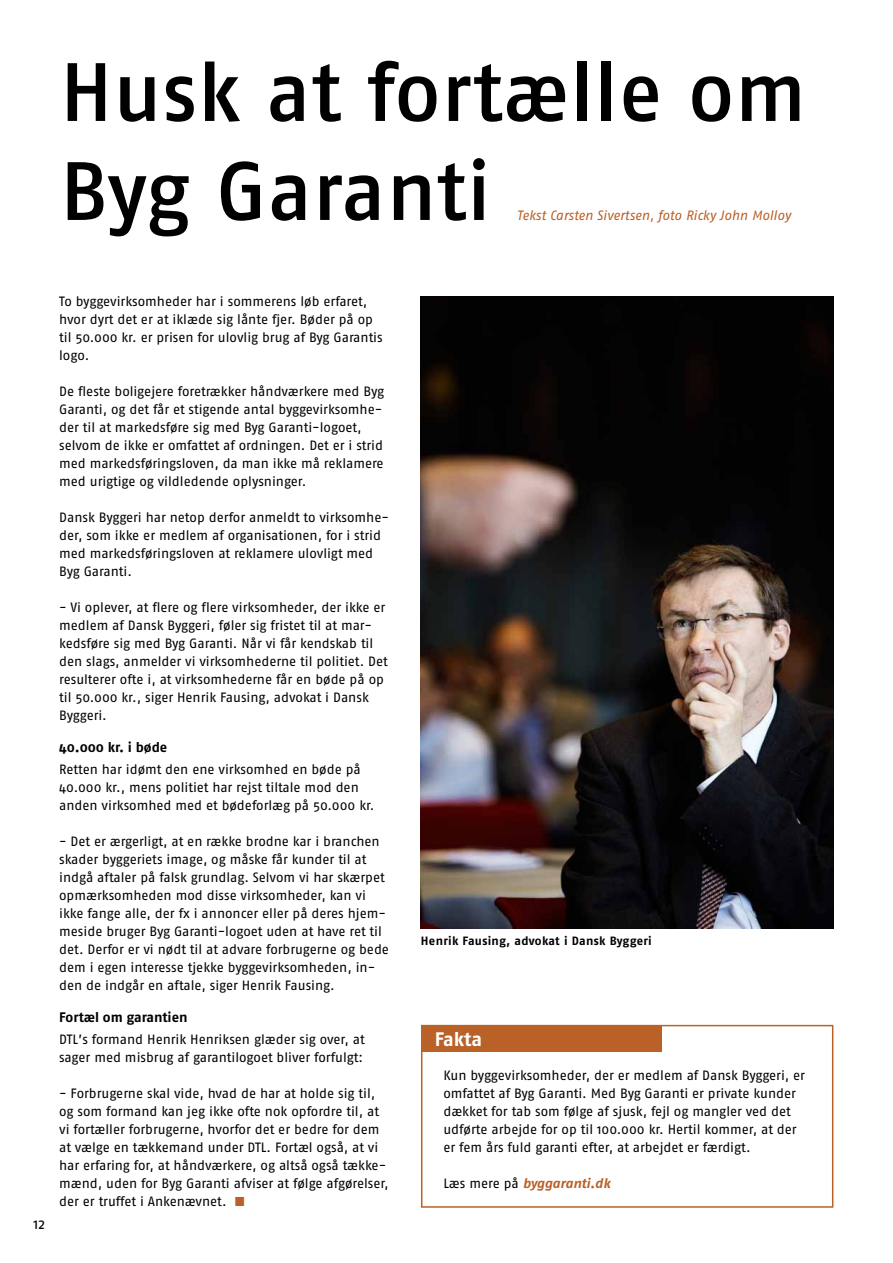
<style>
.page{position:relative;width:893px;height:1263px;background:#fff}
.page>*{position:absolute;margin:0;border:0;box-sizing:border-box;transform-origin:0 0}
.overskrift{font:82.5px/99px "Fago No Med";letter-spacing:.005em;color:#000}
.brød-faktaboks{font:700 19.5px "Fago No";letter-spacing:-.005em;color:#fff}
.t1{font:15px "Fago No";color:#000}
.brød_mellem_rubrik{font:700 13.8px "Fago No";color:#000}
.brød_først{font:13.5px/18px "Fago No";letter-spacing:-.005em;color:#000}
.overskrift-2{font:italic 13.5px "Fago No";letter-spacing:-.005em;color:#ba6127}
.brød_først-2{font:italic 700 13.5px "Fago No";letter-spacing:-.01em;color:#ba6127}
.billedtekst{font:700 12px "Fago No";letter-spacing:.02em;color:#000}
.s1{font-family:"Fago No Bold Expert";font-size:12.75px;color:#ba6127}
.s2{font-weight:400;font-style:normal;color:#000}
</style>
<div class="page">
<div style="left:421px;top:1025px;width:412px;height:183px;border:2px solid #ba6127"></div>
<div style="left:421px;top:1025px;width:241px;height:27px;background:#ba6127"></div>
<img style="left:421px;top:297px;width:412px;height:631px">
<p class="overskrift" style="left:60px;top:42px;width:748px">Husk at fortælle om<br>Byg Garanti</p>
<p class="overskrift-2" style="left:517px;top:208px;width:275px">Tekst Carsten Sivertsen, foto Ricky John Molloy</p>
<p class="t1" style="left:34px;top:1216px;width:13px">12</p>
<p class="brød_først" style="left:59px;top:292px;width:325px">To byggevirksomheder har i sommerens løb erfaret, hvor dyrt det er at iklæde sig lånte fjer. Bøder på op til 50.000 kr. er prisen for ulovlig brug af Byg Garantis logo.</p>
<p class="brød_først" style="left:59px;top:382px;width:326px">De fleste boligejere foretrækker håndværkere med Byg Garanti, og det får et stigende antal byggevirksomhe&shy;der til at markedsføre sig med Byg Garanti-logoet, selvom de ikke er omfattet af ordningen. Det er i strid med markedsføringsloven, da man ikke må reklamere med urigtige og vildledende oplysninger.</p>
<p class="brød_først" style="left:59px;top:508px;width:331px">Dansk Byggeri har netop derfor anmeldt to virksomhe&shy;der, som ikke er medlem af organisationen, for i strid med markedsføringsloven at reklamere ulovligt med Byg Garanti.</p>
<p class="brød_først" style="left:59px;top:598px;width:330px">- Vi oplever, at flere og flere virksomheder, der ikke er medlem af Dansk Byggeri, føler sig fristet til at mar&shy;kedsføre sig med Byg Garanti. Når vi får kendskab til den slags, anmelder vi virksomhederne til politiet. Det resulterer ofte i, at virksomhederne får en bøde på op til 50.000 kr., siger Henrik Fausing, advokat i Dansk Byggeri.</p>
<p class="brød_mellem_rubrik" style="left:59px;top:739px;width:110px">40.000 kr. i bøde</p>
<p class="brød_først" style="left:59px;top:760px;width:317px">Retten har idømt den ene virksomhed en bøde på<br>40.000 kr., mens politiet har rejst tiltale mod den anden virksomhed med et bødeforlæg på 50.000 kr.</p>
<p class="brød_først" style="left:59px;top:832px;width:331px">- Det er ærgerligt, at en række brodne kar i branchen skader byggeriets image, og måske får kunder til at indgå aftaler på falsk grundlag. Selvom vi har skærpet opmærksomheden mod disse virksomheder, kan vi ikke fange alle, der fx i annoncer eller på deres hjem&shy;meside bruger Byg Garanti-logoet uden at have ret til det. Derfor er vi nødt til at advare forbrugerne og bede dem i egen interesse tjekke byggevirksomheden, in&shy;den de indgår en aftale, siger Henrik Fausing.</p>
<p class="brød_mellem_rubrik" style="left:59px;top:1009px;width:130px">Fortæl om garantien</p>
<p class="brød_først" style="left:59px;top:1030px;width:307px">DTL’s formand Henrik Henriksen glæder sig over, at sager med misbrug af garantilogoet bliver forfulgt:</p>
<p class="brød_først" style="left:59px;top:1084px;width:331px">- Forbrugerne skal vide, hvad de har at holde sig til, og som formand kan jeg ikke ofte nok opfordre til, at vi fortæller forbrugerne, hvorfor det er bedre for dem at vælge en tækkemand under DTL. Fortæl også, at vi har erfaring for, at håndværkere, og altså også tække&shy;mænd, uden for Byg Garanti afviser at følge afgørelser, der er truffet i Ankenævnet. <span class="s1">2</span></p>
<p class="billedtekst" style="left:421px;top:934px;width:232px">Henrik Fausing, advokat i Dansk Byggeri</p>
<p class="brød-faktaboks" style="left:435px;top:1028px;width:49px">Fakta</p>
<p class="brød_først" style="left:443px;top:1066px;width:363px">Kun byggevirksomheder, der er medlem af Dansk Byggeri, er omfattet af Byg Garanti. Med Byg Garanti er private kunder dækket for tab som følge af sjusk, fejl og mangler ved det udførte arbejde for op til 100.000 kr. Hertil kommer, at der er fem års fuld garanti efter, at arbejdet er færdigt.</p>
<p class="brød_først-2" style="left:443px;top:1175px;width:168px"><span class="s2">Læs mere på</span> byggaranti.dk</p>
</div>
